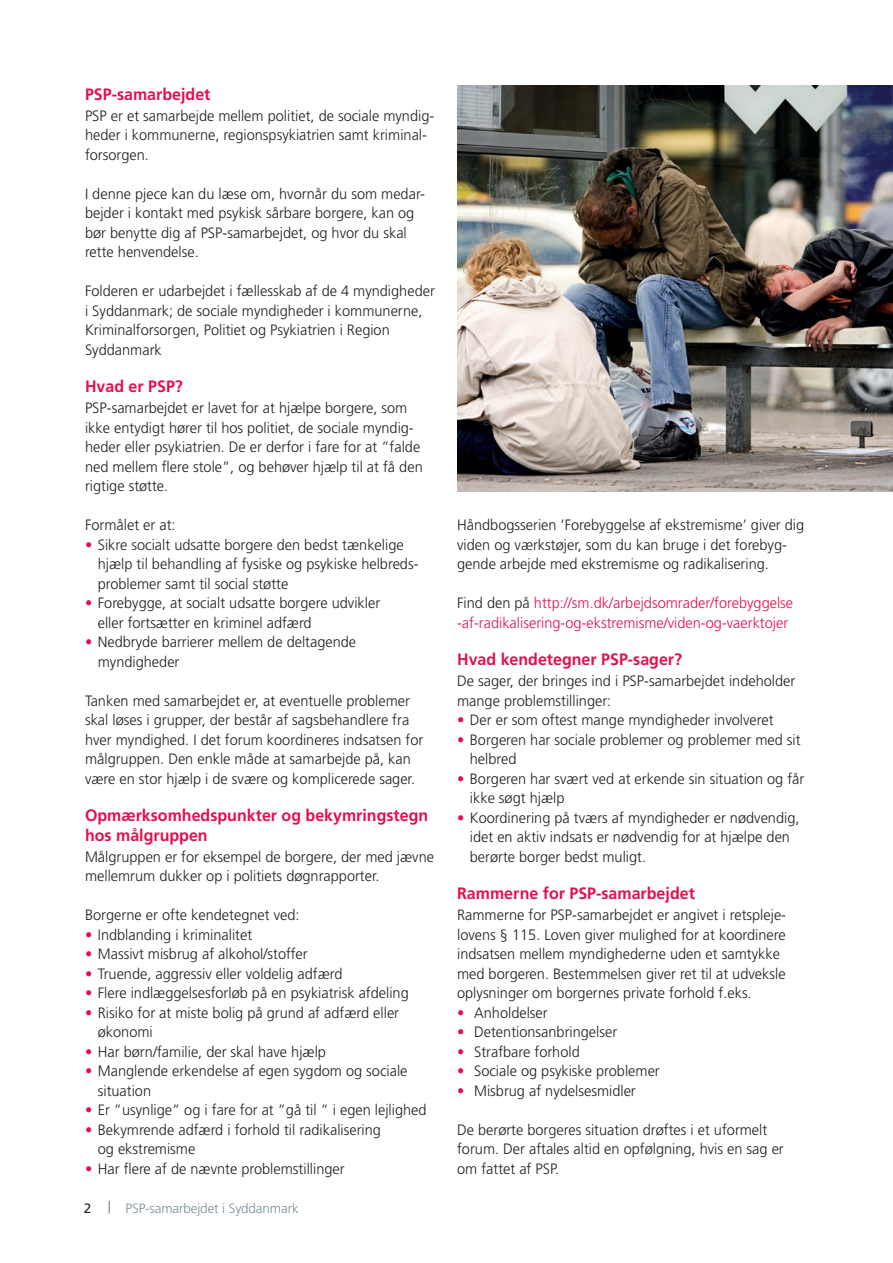
<style>
.page{position:relative;width:893px;height:1263px;background:#fff}
.page>*{position:absolute;margin:0;border:0;box-sizing:border-box;transform-origin:0 0}
.t1{font:700 16.5px/19.5px "Frutiger";color:#e2104f}
.t2{font:300 15px/19.5px "Frutiger";color:#231f20}
.t3{font:300 15px/19.5px "Frutiger";color:#e2104f}
.t4{font:300 13.5px "Frutiger";letter-spacing:-.01em;color:#7c8e99}
.t5{font:13.5px "Frutiger";color:#231f20}
.s1{color:#e2104f}
.s2{color:#231f20}
</style>
<div class="page">
<svg style="left:109px;top:1201px;width:1px;height:13px"></svg>
<img style="left:457px;top:85px;width:436px;height:406px">
<p class="t1" style="left:85px;top:84px;width:127px">PSP-samarbejdet</p>
<p class="t2" style="left:85px;top:106px;width:351px">PSP er et samarbejde mellem politiet, de sociale myndig&shy;heder i kommunerne, regionspsykiatrien samt kriminal&shy;forsorgen.</p>
<p class="t2" style="left:85px;top:184px;width:341px">I denne pjece kan du læse om, hvornår du som medar&shy;bejder i kontakt med psykisk sårbare borgere, kan og bør benytte dig af PSP-samarbejdet, og hvor du skal rette henvendelse.</p>
<p class="t2" style="left:85px;top:281px;width:351px">Folderen er udarbejdet i fællesskab af de 4 myndigheder i Syddanmark; de sociale myndigheder i kommunerne, Kriminalforsorgen, Politiet og Psykiatrien i Region Syddanmark</p>
<p class="t1" style="left:85px;top:377px;width:99px">Hvad er PSP?</p>
<p class="t2" style="left:85px;top:398px;width:339px">PSP-samarbejdet er lavet for at hjælpe borgere, som ikke entydigt hører til hos politiet, de sociale myndig&shy;heder eller psykiatrien. De er derfor i fare for at ”falde ned mellem flere stole”, og behøver hjælp til at få den rigtige støtte.</p>
<p class="t2" style="left:85px;top:515px;width:92px">Formålet er at:</p>
<p class="t2" style="left:98px;top:535px;width:322px;text-indent:-13px"><span class="s1">•</span> Sikre socialt udsatte borgere den bedst tænkelige hjælp til behandling af fysiske og psykiske helbreds&shy;problemer samt til social støtte</p>
<p class="t2" style="left:98px;top:593px;width:284px;text-indent:-13px"><span class="s1">•</span> Forebygge, at socialt udsatte borgere udvikler eller fortsætter en kriminel adfærd</p>
<p class="t2" style="left:98px;top:632px;width:260px;text-indent:-13px"><span class="s1">•</span> Nedbryde barrierer mellem de deltagende myndigheder</p>
<p class="t2" style="left:85px;top:691px;width:340px">Tanken med samarbejdet er, at eventuelle problemer skal løses i grupper, der består af sagsbehandlere fra hver myndighed. I det forum koordineres indsatsen for målgruppen. Den enkle måde at samarbejde på, kan være en stor hjælp i de svære og komplicerede sager.</p>
<p class="t1" style="left:85px;top:806px;width:345px">Opmærksomhedspunkter og bekymringstegn hos målgruppen</p>
<p class="t2" style="left:85px;top:847px;width:350px">Målgruppen er for eksempel de borgere, der med jævne mellemrum dukker op i politiets døgnrapporter.</p>
<p class="t2" style="left:85px;top:905px;width:216px">Borgerne er ofte kendetegnet ved:</p>
<p class="t2" style="left:85px;top:925px;width:169px"><span class="s1">•</span> Indblanding i kriminalitet</p>
<p class="t2" style="left:85px;top:944px;width:224px"><span class="s1">•</span> Massivt misbrug af alkohol/stoffer</p>
<p class="t2" style="left:85px;top:964px;width:259px"><span class="s1">•</span> Truende, aggressiv eller voldelig adfærd</p>
<p class="t2" style="left:85px;top:983px;width:325px"><span class="s1">•</span> Flere indlæggelsesforløb på en psykiatrisk afdeling</p>
<p class="t2" style="left:98px;top:1003px;width:303px;text-indent:-13px"><span class="s1">•</span> Risiko for at miste bolig på grund af adfærd eller økonomi</p>
<p class="t2" style="left:85px;top:1042px;width:242px"><span class="s1">•</span> Har børn/familie, der skal have hjælp</p>
<p class="t2" style="left:98px;top:1061px;width:311px;text-indent:-13px"><span class="s1">•</span> Manglende erkendelse af egen sygdom og sociale situation</p>
<p class="t2" style="left:85px;top:1100px;width:343px"><span class="s1">•</span> Er ”usynlige” og i fare for at ”gå til ” i egen lejlighed</p>
<p class="t2" style="left:98px;top:1120px;width:285px;text-indent:-13px"><span class="s1">•</span> Bekymrende adfærd i forhold til radikalisering og ekstremisme</p>
<p class="t2" style="left:85px;top:1159px;width:261px"><span class="s1">•</span> Har flere af de nævnte problemstillinger</p>
<p class="t5" style="left:84px;top:1200px;width:9px">2</p>
<p class="t4" style="left:125px;top:1200px;width:175px">PSP-samarbejdet i Syddanmark</p>
<p class="t2" style="left:457px;top:515px;width:349px">Håndbogsserien ’Forebyggelse af ekstremisme’ giver dig viden og værkstøjer, som du kan bruge i det forebyg&shy;gende arbejde med ekstremisme og radikalisering.</p>
<p class="t3" style="left:457px;top:593px;width:338px"><span class="s2">Find den på</span> http://sm.dk/arbejdsomrader/forebyggelse -af-radikalisering-og-ekstremisme/viden-og-vaerktojer</p>
<p class="t1" style="left:457px;top:650px;width:227px">Hvad kendetegner PSP-sager?</p>
<p class="t2" style="left:457px;top:671px;width:340px">De sager, der bringes ind i PSP-samarbejdet indeholder mange problemstillinger:</p>
<p class="t2" style="left:457px;top:710px;width:318px"><span class="s1">•</span> Der er som oftest mange myndigheder involveret</p>
<p class="t2" style="left:470px;top:730px;width:332px;text-indent:-13px"><span class="s1">•</span> Borgeren har sociale problemer og problemer med sit helbred</p>
<p class="t2" style="left:470px;top:769px;width:336px;text-indent:-13px"><span class="s1">•</span> Borgeren har svært ved at erkende sin situation og får ikke søgt hjælp</p>
<p class="t2" style="left:470px;top:808px;width:331px;text-indent:-13px"><span class="s1">•</span> Koordinering på tværs af myndigheder er nødvendig, idet en aktiv indsats er nødvendig for at hjælpe den berørte borger bedst muligt.</p>
<p class="t1" style="left:457px;top:884px;width:239px">Rammerne for PSP-samarbejdet</p>
<p class="t2" style="left:457px;top:905px;width:330px">Rammerne for PSP-samarbejdet er angivet i retspleje&shy;lovens § 115. Loven giver mulighed for at koordinere indsatsen mellem myndighederne uden et samtykke med borgeren. Bestemmelsen giver ret til at udveksle oplysninger om borgernes private forhold f.eks.</p>
<p class="t2" style="left:457px;top:1003px;width:92px"><span class="s1">•</span> Anholdelser</p>
<p class="t2" style="left:457px;top:1022px;width:162px"><span class="s1">•</span> Detentionsanbringelser</p>
<p class="t2" style="left:457px;top:1042px;width:124px"><span class="s1">•</span> Strafbare forhold</p>
<p class="t2" style="left:457px;top:1061px;width:204px"><span class="s1">•</span> Sociale og psykiske problemer</p>
<p class="t2" style="left:457px;top:1081px;width:180px"><span class="s1">•</span> Misbrug af nydelsesmidler</p>
<p class="t2" style="left:457px;top:1120px;width:328px">De berørte borgeres situation drøftes i et uformelt forum. Der aftales altid en opfølgning, hvis en sag er om fattet af PSP.</p>
</div>
